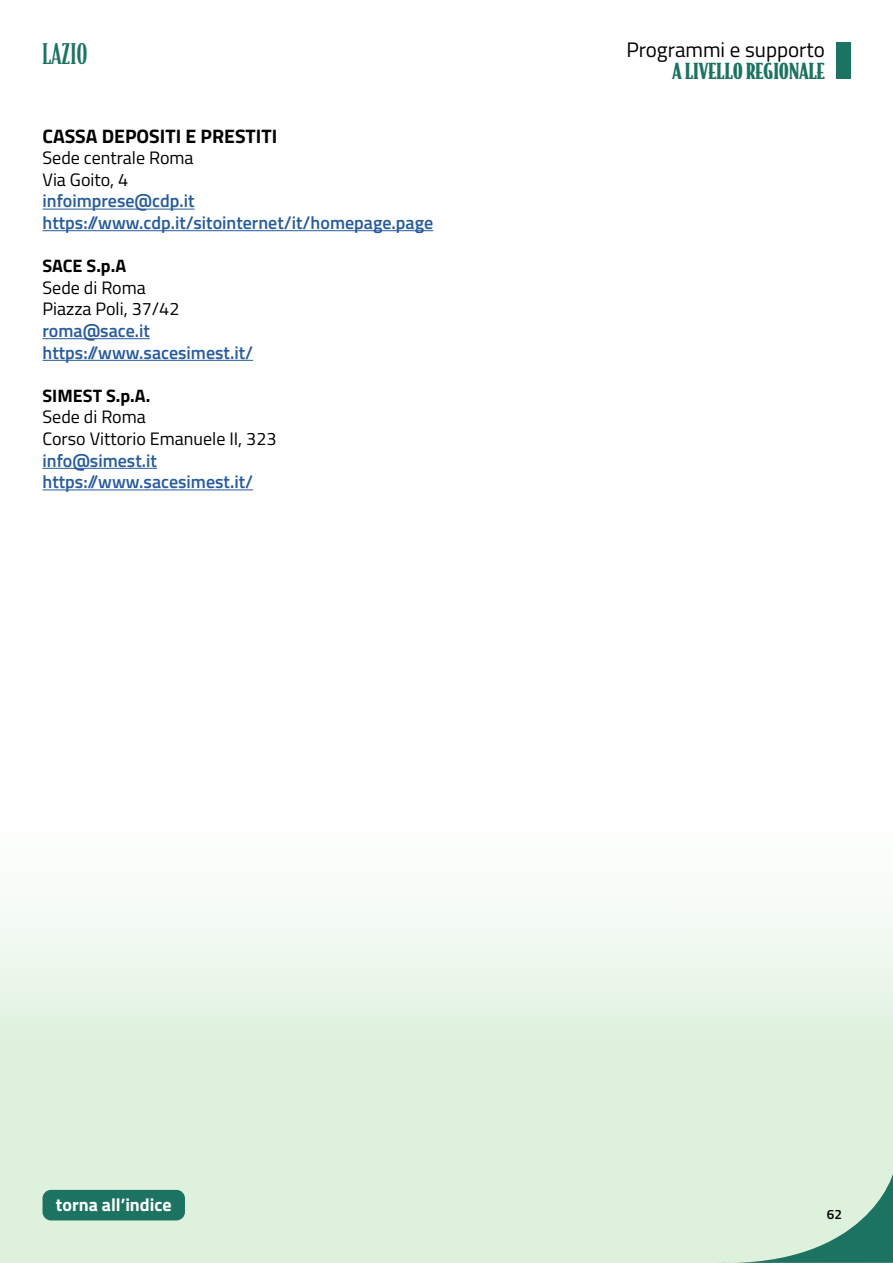
<style>
.page{position:relative;width:893px;height:1263px;background:#fff}
.page>*{position:absolute;margin:0;border:0;box-sizing:border-box;transform-origin:0 0}
.t1{font:500 27px "Bodega Serif";color:#1c7361}
.t2{font:21px "Titillium Web";color:#000}
.t3{font:900 21px "Bodega Serif";color:#1c7361}
.t4{font:700 19.5px "Titillium Web";color:#000}
.t5{font:600 18px/21.6px "Titillium Web";color:#275b9b}
.t6{font:18px/21.6px "Titillium Web";color:#000}
.t7{font:700 18px "Titillium Web";color:#000}
.t8{font:700 18px "Titillium Web";color:#fff}
.t9{font:600 13.5px "Titillium Web";color:#000}
</style>
<div class="page">
<img style="left:0;top:914px;width:682px;height:349px">
<svg style="left:717px;top:1174px;width:176px;height:89px;background:#b1d3c0"></svg>
<div style="left:836px;top:43px;width:14px;height:36px;background:#1c7361"></div>
<div style="left:43px;top:1190px;width:142px;height:30px;background:#1c7361;border-radius:9px"></div>
<hr style="left:43px;top:209px;width:152px;height:1px;background:#275b9b">
<hr style="left:43px;top:230px;width:390px;height:1px;background:#275b9b">
<hr style="left:43px;top:338px;width:107px;height:1px;background:#275b9b">
<hr style="left:43px;top:360px;width:210px;height:1px;background:#275b9b">
<hr style="left:43px;top:468px;width:114px;height:1px;background:#275b9b">
<hr style="left:43px;top:490px;width:210px;height:1px;background:#275b9b">
<h1 class="t1" style="left:43px;top:37px;width:47px">LAZIO</h1>
<p class="t4" style="left:43px;top:121px;width:236px">CASSA DEPOSITI E PRESTITI</p>
<p class="t6" style="left:43px;top:146px;width:153px">Sede centrale Roma<br>Via Goito, 4</p>
<p class="t5" style="left:43px;top:189px;width:392px">infoimprese@cdp.it https://www.cdp.it/sitointernet/it/homepage.page</p>
<p class="t7" style="left:43px;top:252px;width:85px">SACE S.p.A</p>
<p class="t6" style="left:43px;top:276px;width:138px">Sede di Roma<br>Piazza Poli, 37/42</p>
<p class="t5" style="left:43px;top:319px;width:212px">roma@sace.it https://www.sacesimest.it/</p>
<p class="t7" style="left:43px;top:382px;width:109px">SIMEST S.p.A.</p>
<p class="t6" style="left:43px;top:405px;width:235px">Sede di Roma<br>Corso Vittorio Emanuele II, 323</p>
<p class="t5" style="left:43px;top:449px;width:212px">info@simest.it https://www.sacesimest.it/</p>
<p class="t2" style="left:626px;top:34px;width:200px">Programmi e supporto</p>
<p class="t3" style="left:672px;top:57px;width:154px">A LIVELLO REGIONALE</p>
<p class="t8" style="left:56px;top:1191px;width:117px">torna all’indice</p>
<p class="t9" style="left:827px;top:1204px;width:17px">62</p>
</div>
